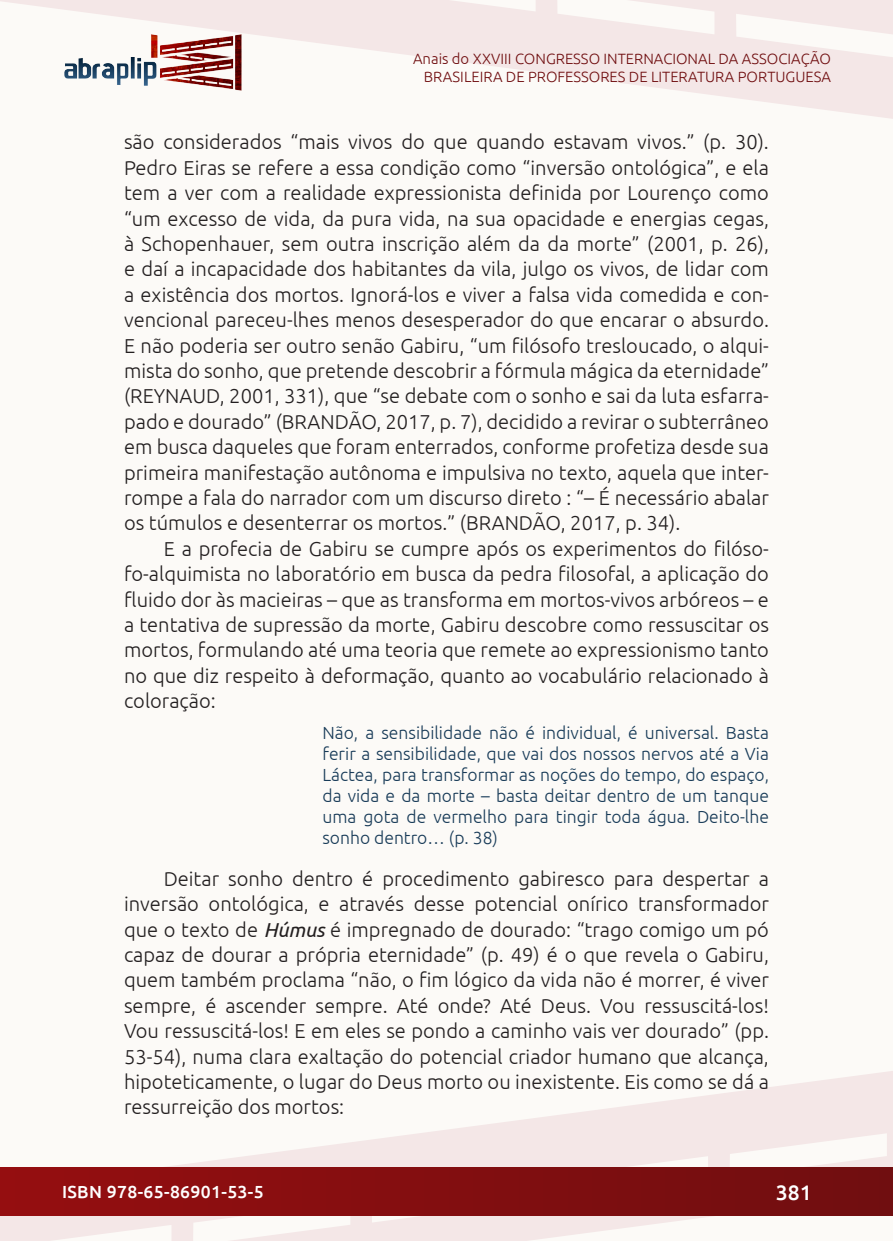
<style>
.page{position:relative;width:893px;height:1241px;background:#fff}
.page>*{position:absolute;margin:0;border:0;box-sizing:border-box;transform-origin:0 0}
.t1{font:500 21px "Ubuntu";color:#fff}
._7_CORPO{font:300 20.12px/25.4px "Ubuntu";color:#231f20;text-align:justify}
._9_CITAÇÃO{font:300 17.5px/21px "Ubuntu";color:#183b58;text-align:justify}
.t2{font:500 17.5px "Ubuntu";letter-spacing:.02em;color:#fff}
.t3{font:300 14.88px/17.8px "Ubuntu";color:#700e10;text-align:right}
.s1{font-weight:400;font-style:italic}
</style>
<div class="page">
<div style="left:0;top:0;width:893px;height:1240px;background:#fcfaf7"></div>
<svg style="left:0;top:1071px;width:893px;height:169px"></svg>
<svg style="left:0;top:0;width:893px;height:119px"></svg>
<div style="left:1px;top:1167px;width:891px;height:47px;background:linear-gradient(to right,#950e10,#700e10)"></div>
<img style="left:62px;top:31px;width:182px;height:62px">
<p class="t3" style="left:413px;top:49px;width:419px">Anais do XXVIII CONGRESSO INTERNACIONAL DA ASSOCIAÇÃO<br>BRASILEIRA DE PROFESSORES DE LITERATURA PORTUGUESA</p>
<p class="_7_CORPO" style="left:124px;top:129px;width:646px">são considerados “mais vivos do que quando estavam vivos.” (p. 30).<br>Pedro Eiras se refere a essa condição como “inversão ontológica”, e ela tem a ver com a realidade expressionista definida por Lourenço como “um excesso de vida, da pura vida, na sua opacidade e energias cegas, à Schopenhauer, sem outra inscrição além da da morte” (2001, p. 26), e daí a incapacidade dos habitantes da vila, julgo os vivos, de lidar com a existência dos mortos. Ignorá-los e viver a falsa vida comedida e con&shy;vencional pareceu-lhes menos desesperador do que encarar o absurdo.<br>E não poderia ser outro senão Gabiru, “um filósofo tresloucado, o alqui&shy;mista do sonho, que pretende descobrir a fórmula mágica da eternidade” (REYNAUD, 2001, 331), que “se debate com o sonho e sai da luta esfarra&shy;pado e dourado” (BRANDÃO, 2017, p. 7), decidido a revirar o subterrâneo em busca daqueles que foram enterrados, conforme profetiza desde sua primeira manifestação autônoma e impulsiva no texto, aquela que inter&shy;rompe a fala do narrador com um discurso direto : “– É necessário abalar os túmulos e desenterrar os mortos.” (BRANDÃO, 2017, p. 34).</p>
<p class="_7_CORPO" style="left:124px;top:535px;width:646px;text-indent:40px">E a profecia de Gabiru se cumpre após os experimentos do filóso&shy;fo-alquimista no laboratório em busca da pedra filosofal, a aplicação do fluido dor às macieiras – que as transforma em mortos-vivos arbóreos – e a tentativa de supressão da morte, Gabiru descobre como ressuscitar os mortos, formulando até uma teoria que remete ao expressionismo tanto no que diz respeito à deformação, quanto ao vocabulário relacionado à coloração:</p>
<p class="_9_CITAÇÃO" style="left:322px;top:721px;width:448px">Não, a sensibilidade não é individual, é universal. Basta ferir a sensibilidade, que vai dos nossos nervos até a Via Láctea, para transformar as noções do tempo, do espaço, da vida e da morte – basta deitar dentro de um tanque uma gota de vermelho para tingir toda água. Deito-lhe sonho dentro… (p. 38)</p>
<p class="_7_CORPO" style="left:124px;top:865px;width:646px;text-indent:40px">Deitar sonho dentro é procedimento gabiresco para despertar a inversão ontológica, e através desse potencial onírico transformador que o texto de <span class="s1">Húmus</span> é impregnado de dourado: “trago comigo um pó capaz de dourar a própria eternidade” (p. 49) é o que revela o Gabiru, quem também proclama “não, o fim lógico da vida não é morrer, é viver sempre, é ascender sempre. Até onde? Até Deus. Vou ressuscitá-los!<br>Vou ressuscitá-los! E em eles se pondo a caminho vais ver dourado” (pp.<br>53-54), numa clara exaltação do potencial criador humano que alcança, hipoteticamente, o lugar do Deus morto ou inexistente. Eis como se dá a ressurreição dos mortos:</p>
<p class="t2" style="left:62px;top:1180px;width:203px">ISBN 978-65-86901-53-5</p>
<p class="t1" style="left:776px;top:1178px;width:37px">381</p>
</div>
